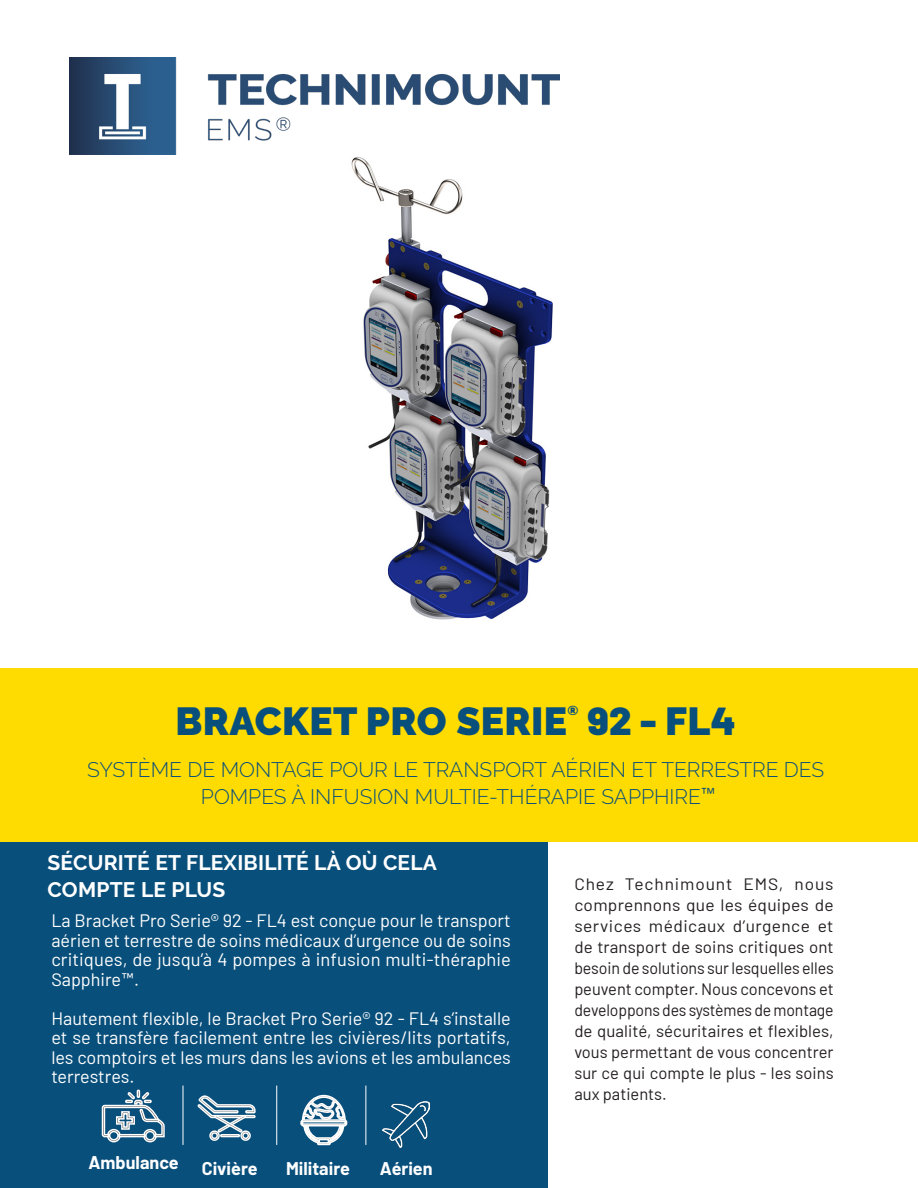
<style>
.page{position:relative;width:918px;height:1188px;background:#fff}
.page>*{position:absolute;margin:0;border:0;box-sizing:border-box;transform-origin:0 0}
.Title_Number{font:900 39px "Raleway";letter-spacing:.01em;color:#094f7b}
.Title_Number-2{font:900 39px "Barlow";color:#094f7b}
.Product_Description_Subtitle{font:300 21px "Raleway";color:#094f7b}
.Title_paragraph_white{font:700 21px "Raleway";letter-spacing:.01em;color:#fff}
.Texte_courant_white{font:18px/19.5px "Barlow";color:#fff;text-align:justify}
.Texte_courant_white-2{font:700 18px "Barlow";color:#fff}
.Texte_courant_black{font:16.5px/21px "Barlow";color:#231f20;text-align:justify;scale:1.05 1}
.Title_Number-3{font:900 13.05px "Raleway";color:#094f7b}
.s1{font-family:"Raleway"}
.s2{font-family:"Calibri"}
</style>
<div class="page">
<div style="left:0;top:841px;width:548px;height:347px;background:#094f7b"></div>
<div style="left:0;top:668px;width:918px;height:174px;background:#ffdc01"></div>
<svg style="left:101px;top:1090px;width:64px;height:53px"></svg>
<svg style="left:197px;top:1095px;width:59px;height:46px"></svg>
<img style="left:382px;top:1101px;width:47px;height:47px">
<hr style="left:183px;top:1086px;width:1px;height:59px;background:#fff">
<hr style="left:276px;top:1086px;width:1px;height:59px;background:#fff">
<hr style="left:366px;top:1086px;width:1px;height:59px;background:#fff">
<svg style="left:300px;top:1094px;width:48px;height:52px"></svg>
<img style="left:69px;top:57px;width:490px;height:98px">
<img style="left:201px;top:151px;width:358px;height:469px">
<p class="Title_Number" style="left:176px;top:698px;width:393px">BRACKET PRO SERIE</p>
<p class="Title_Number-3" style="left:568px;top:703px;width:12px">®</p>
<p class="Title_Number-2" style="left:588px;top:691px;width:149px">92 - <span class="s1">FL</span>4</p>
<p class="Product_Description_Subtitle" style="left:87px;top:757px;width:739px">SYSTÈME DE MONTAGE POUR LE TRANSPORT AÉRIEN ET TERRESTRE DES</p>
<p class="Product_Description_Subtitle" style="left:201px;top:784px;width:516px">POMPES À INFUSION MULTIE-THÉRAPIE SAPPHIRE<span class="s2">™</span></p>
<p class="Title_paragraph_white" style="left:48px;top:851px;width:391px">SÉCURITÉ ET FLEXIBILITÉ LÀ OÙ CELA</p>
<p class="Title_paragraph_white" style="left:48px;top:878px;width:179px">COMPTE LE PLUS</p>
<p class="Texte_courant_white" style="left:51px;top:910px;width:461px">La Bracket Pro Serie® 92 - FL4 est conçue pour le transport aérien et terrestre de soins médicaux d’urgence ou de soins critiques, de jusqu’à 4 pompes à infusion multi-théraphie Sapphire<span class="s1">™</span>.</p>
<p class="Texte_courant_white" style="left:51px;top:1007px;width:461px">Hautement flexible, le Bracket Pro Serie® 92 - FL4 s’installe et se transfère facilement entre les civières/lits portatifs, les comptoirs et les murs dans les avions et les ambulances terrestres.</p>
<p class="Texte_courant_white-2" style="left:89px;top:1149px;width:92px">Ambulance</p>
<p class="Texte_courant_white-2" style="left:202px;top:1155px;width:57px">Civière</p>
<p class="Texte_courant_white-2" style="left:286px;top:1155px;width:65px">Militaire</p>
<p class="Texte_courant_white-2" style="left:380px;top:1155px;width:54px">Aérien</p>
<p class="Texte_courant_black" style="left:574px;top:873px;width:248px">Chez Technimount EMS, nous comprennons que les équipes de services médicaux d’urgence et de transport de soins critiques ont besoin de solutions sur lesquelles elles peuvent compter. Nous concevons et developpons des systèmes de montage de qualité, sécuritaires et flexibles, vous permettant de vous concentrer sur ce qui compte le plus - les soins aux patients.</p>
</div>
